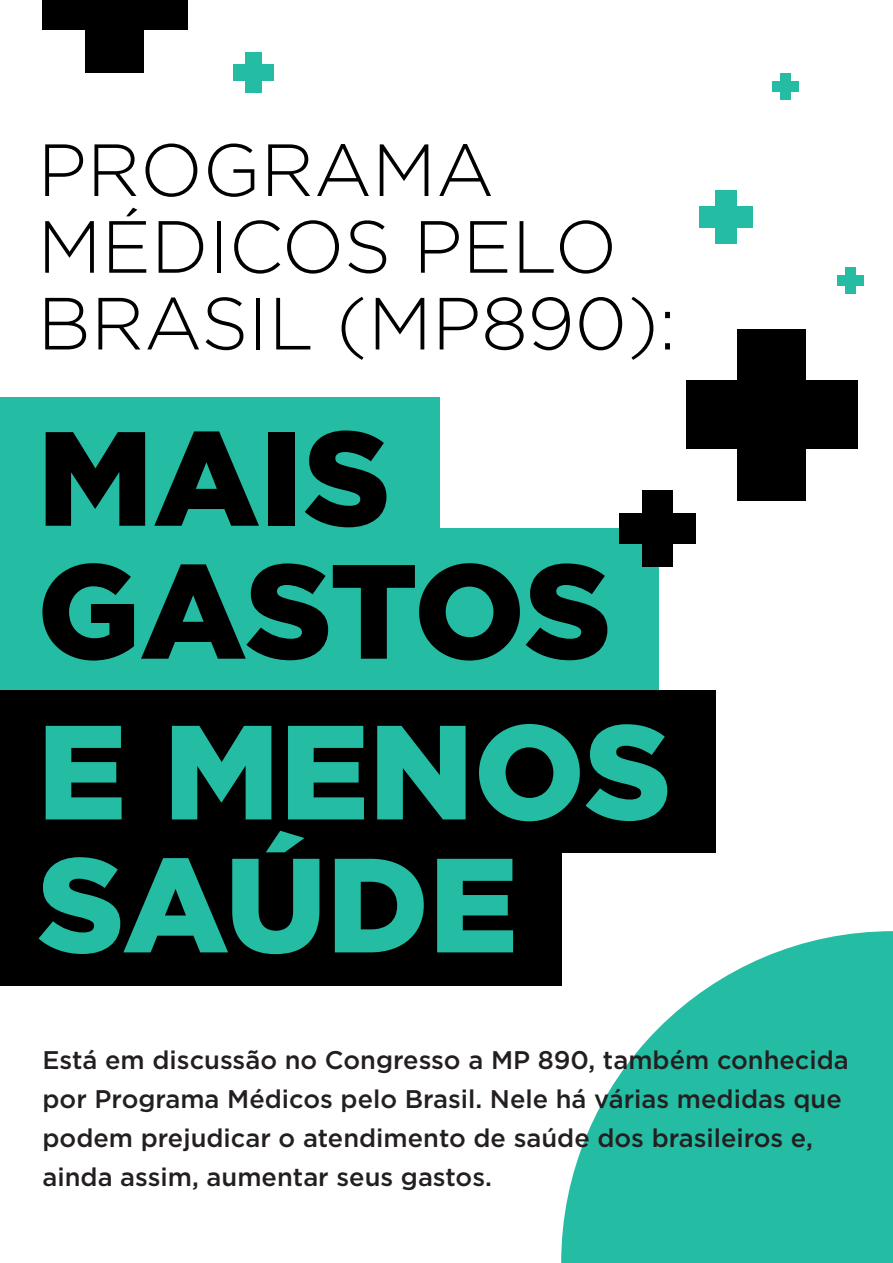
<style>
.page{position:relative;width:893px;height:1263px;background:#fff}
.page>*{position:absolute;margin:0;border:0;box-sizing:border-box;transform-origin:0 0}
.t1{font:900 133.8px/132.9px "Gotham";color:#24bca3}
.t2{font:900 133.8px/132.9px "Gotham";letter-spacing:-.005em;color:#000001}
.t3{font:300 73.65px/76.8px "Gotham";color:#000001}
.t4{font:500 25.5px/39px "Gotham";color:#231f20}
</style>
<div class="page">
<svg style="left:561px;top:931px;width:332px;height:332px;fill:#24bca3"></svg>
<div style="left:0;top:397px;width:439px;height:162px;background:#24bca3"></div>
<div style="left:0;top:529px;width:658px;height:171px;background:#24bca3"></div>
<div style="left:0;top:691px;width:716px;height:162px;background:#000001"></div>
<div style="left:0;top:823px;width:561px;height:163px;background:#000001"></div>
<div style="left:737px;top:329px;width:69px;height:172px;background:#000001"></div>
<div style="left:686px;top:380px;width:172px;height:69px;background:#000001"></div>
<div style="left:85px;top:0;width:59px;height:73px;background:#000001"></div>
<div style="left:42px;top:0;width:145px;height:29px;background:#000001"></div>
<div style="left:642px;top:490px;width:30px;height:77px;background:#000001"></div>
<div style="left:619px;top:513px;width:76px;height:31px;background:#000001"></div>
<div style="left:716px;top:190px;width:21px;height:54px;background:#24bca3"></div>
<div style="left:699px;top:207px;width:54px;height:21px;background:#24bca3"></div>
<div style="left:245px;top:53px;width:16px;height:40px;background:#24bca3"></div>
<div style="left:233px;top:65px;width:40px;height:16px;background:#24bca3"></div>
<div style="left:780px;top:73px;width:11px;height:27px;background:#24bca3"></div>
<div style="left:772px;top:81px;width:27px;height:11px;background:#24bca3"></div>
<div style="left:845px;top:267px;width:11px;height:27px;background:#24bca3"></div>
<div style="left:837px;top:275px;width:27px;height:11px;background:#24bca3"></div>
<h2 class="t3" style="left:38px;top:130px;width:640px">PROGRAMA<br>MÉDICOS PELO<br>BRASIL (MP890):</h2>
<h1 class="t2" style="left:37px;top:410px;width:576px">MAIS<br>GASTOS</h1>
<h1 class="t1" style="left:37px;top:704px;width:636px">E MENOS<br>SAÚDE</h1>
<p class="t4" style="left:43px;top:1040px;width:808px">Está em discussão no Congresso a MP 890, também conhecida por Programa Médicos pelo Brasil. Nele há várias medidas que podem prejudicar o atendimento de saúde dos brasileiros e, ainda assim, aumentar seus gastos.</p>
</div>
